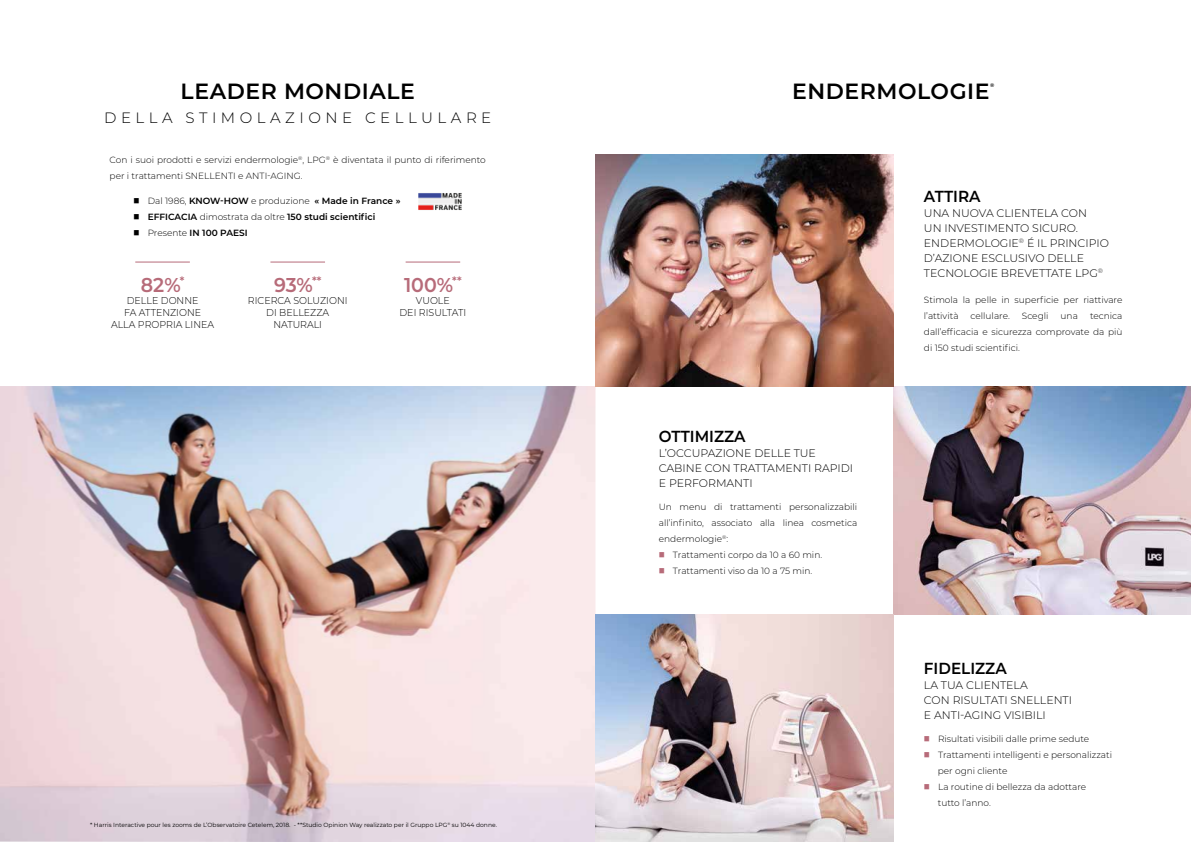
<style>
.page{position:relative;width:1191px;height:842px;background:#fff}
.page>*{position:absolute;margin:0;border:0;box-sizing:border-box;transform-origin:0 0}
.t1{font:600 22px "Montserrat";letter-spacing:.025em;color:#000}
.t2{font:600 20px "Montserrat";color:#b76b79;scale:.95 1}
.t3{font:600 16px "Montserrat";color:#000;scale:.95 1}
.t4{font:300 15px "Montserrat";letter-spacing:.3em;color:#000}
.t5{font:300 11px/15px "Montserrat";color:#000}
.t6{font:300 10px/12px "Montserrat";color:#000;text-align:center;scale:.95 1}
.t7{font:300 9px/16px "Montserrat";color:#000}
.t8{font:600 9px "Montserrat";color:#000}
.t9{font:6px "Montserrat";color:#000}
.t10{font:600 5.2px "Montserrat";color:#000}
.s1{font-weight:300}
.s2{color:#b76b79}
</style>
<div class="page">
<img style="left:0;top:386px;width:595px;height:456px">
<img style="left:893px;top:386px;width:298px;height:228px">
<img style="left:595px;top:614px;width:298px;height:228px">
<img style="left:595px;top:154px;width:298px;height:232px">
<hr style="left:135px;top:262px;width:55px;height:1px;background:#b76b79">
<hr style="left:270px;top:262px;width:55px;height:1px;background:#b76b79">
<hr style="left:405px;top:262px;width:55px;height:1px;background:#b76b79">
<img style="left:418px;top:193px;width:44px;height:17px">
<h1 class="t1" style="left:181px;top:76px;width:236px">LEADER MONDIALE</h1>
<h3 class="t4" style="left:104px;top:108px;width:389px">DELLA STIMOLAZIONE CELLULARE</h3>
<p class="t7" style="left:110px;top:152px;width:378px">Con i suoi prodotti e servizi endermologie<sup>®</sup>, LPG<sup>®</sup> è diventata il punto di riferimento per i trattamenti SNELLENTI e ANTI-AGING.</p>
<p class="t8" style="left:134px;top:195px;width:268px">■ <span class="s1">Dal 1986,</span> KNOW-HOW <span class="s1">e produzione</span> « Made in France »</p>
<p class="t8" style="left:134px;top:211px;width:243px">■ EFFICACIA <span class="s1">dimostrata da oltre</span> 150 studi scientifici</p>
<p class="t8" style="left:134px;top:227px;width:116px">■ <span class="s1">Presente</span> IN 100 PAESI</p>
<h2 class="t2" style="left:141px;top:270px;width:47px">82%<sup>*</sup></h2>
<p class="t6" style="left:111px;top:294px;width:110px">DELLE DONNE<br>FA ATTENZIONE<br>ALLA PROPRIA LINEA</p>
<h2 class="t2" style="left:274px;top:270px;width:51px">93%<sup>**</sup></h2>
<p class="t6" style="left:248px;top:294px;width:106px">RICERCA SOLUZIONI<br>DI BELLEZZA<br>NATURALI</p>
<h2 class="t2" style="left:404px;top:270px;width:62px">100%<sup>**</sup></h2>
<p class="t6" style="left:399px;top:294px;width:72px">VUOLE<br>DEI RISULTATI</p>
<p class="t9" style="left:90px;top:821px;width:408px">* Harris Interactive pour les zooms de L’Observatoire Cetelem, 2018. - **Studio Opinion Way realizzato per il Gruppo LPG<sup>®</sup> su 1044 donne.</p>
<h1 class="t1" style="left:792px;top:76px;width:199px">ENDERMOLOGIE</h1>
<p class="t10" style="left:990px;top:82px;width:6px">®</p>
<h3 class="t3" style="left:659px;top:425px;width:93px">OTTIMIZZA</h3>
<p class="t5" style="left:659px;top:445px;width:196px">L’OCCUPAZIONE DELLE TUE<br>CABINE CON TRATTAMENTI RAPIDI<br>E PERFORMANTI</p>
<p class="t7" style="left:659px;top:498px;width:200px;text-align:justify">Un menu di trattamenti personalizzabili all’infinito, associato alla linea cosmetica endermologie<sup>®</sup>:</p>
<p class="t7" style="left:659px;top:546px;width:165px"><span class="s2">■</span> Trattamenti corpo da 10 a 60 min.</p>
<p class="t7" style="left:659px;top:562px;width:155px"><span class="s2">■</span> Trattamenti viso da 10 a 75 min.</p>
<h3 class="t3" style="left:924px;top:184px;width:61px">ATTIRA</h3>
<p class="t5" style="left:924px;top:205px;width:186px">UNA NUOVA CLIENTELA CON<br>UN INVESTIMENTO SICURO.<br>ENDERMOLOGIE<sup>®</sup> É IL PRINCIPIO<br>D’AZIONE ESCLUSIVO DELLE<br>TECNOLOGIE BREVETTATE LPG<sup>®</sup></p>
<p class="t7" style="left:924px;top:291px;width:200px">Stimola la pelle in superficie per riattivare l’attività</p>
<p class="t7" style="left:970px;top:307px;width:41px">cellulare.</p>
<p class="t7" style="left:1022px;top:307px;width:28px">Scegli</p>
<p class="t7" style="left:1060px;top:307px;width:19px">una</p>
<p class="t7" style="left:924px;top:307px;width:200px;text-align:justify;text-indent:166px">tecnica dall’efficacia e sicurezza comprovate da più di 150 studi scientifici.</p>
<h3 class="t3" style="left:924px;top:657px;width:89px">FIDELIZZA</h3>
<p class="t5" style="left:924px;top:677px;width:150px">LA TUA CLIENTELA<br>CON RISULTATI SNELLENTI<br>E ANTI-AGING VISIBILI</p>
<p class="t7" style="left:924px;top:730px;width:167px"><span class="s2">■</span> Risultati visibili dalle prime sedute</p>
<p class="t7" style="left:937px;top:746px;width:176px;text-indent:-14px"><span class="s2">■</span> Trattamenti intelligenti e personalizzati per ogni cliente</p>
<p class="t7" style="left:937px;top:778px;width:150px;text-indent:-14px"><span class="s2">■</span> La routine di bellezza da adottare tutto l’anno.</p>
</div>
